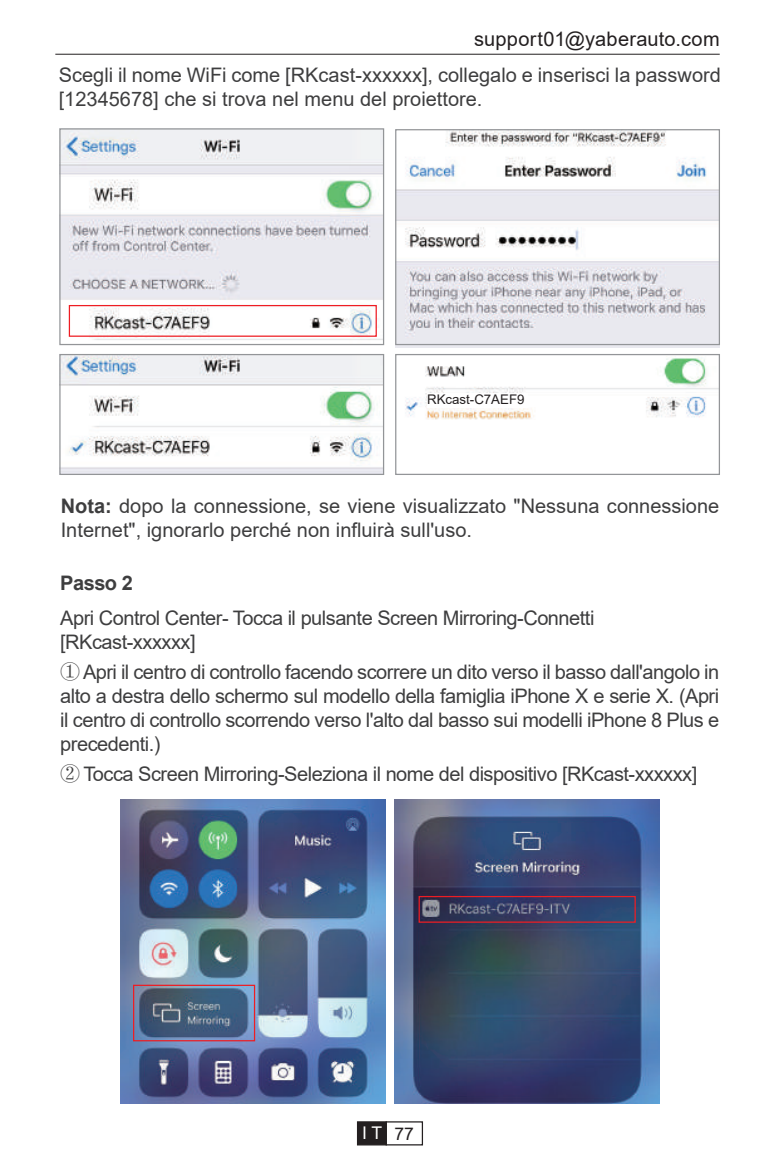
<style>
.page{position:relative;width:780px;height:1170px;background:#fff}
.page>*{position:absolute;margin:0;border:0;box-sizing:border-box;transform-origin:0 0}
.t1{font:20px/24px "Arial";color:#3e3e3f}
.t2{font:20px/24px "Arial";letter-spacing:-.025em;color:#3e3e3f}
.t3{font:20px "Arial";letter-spacing:.015em;color:#231f20}
.t4{font:700 20px "Arial";letter-spacing:-.025em;color:#3e3e3f}
.t5{font:17.5px "Arial";color:#fff}
.t6{font:13.25px "Arial";color:#231f20}
.s1{font-weight:700}
.s2{font-family:"Adobe Song Std";font-weight:300}
.s3{color:#231f20}
</style>
<div class="page">
<hr style="left:55px;top:54px;width:664px;height:1px;background:#231f20">
<img style="left:121px;top:799px;width:265px;height:303px">
<img style="left:394px;top:799px;width:265px;height:303px">
<div style="left:133px;top:984px;width:122px;height:57px;border:1px solid #ee1d23"></div>
<div style="left:418px;top:895px;width:217px;height:27px;border:1px solid #ee1d23"></div>
<img style="left:62px;top:130px;width:320px;height:210px">
<div style="left:59px;top:128px;width:325px;height:217px;border:1px solid #939598"></div>
<img style="left:396px;top:131px;width:322px;height:216px">
<div style="left:395px;top:129px;width:325px;height:216px;border:1px solid #939598"></div>
<img style="left:62px;top:356px;width:320px;height:117px">
<div style="left:59px;top:354px;width:325px;height:121px;border:1px solid #939598"></div>
<img style="left:405px;top:356px;width:313px;height:63px">
<div style="left:395px;top:354px;width:325px;height:121px;border:1px solid #939598"></div>
<img style="left:88px;top:305px;width:291px;height:32px">
<div style="left:69px;top:305px;width:308px;height:32px;border:1px solid #ee1d23"></div>
<div style="left:427px;top:393px;width:100px;height:15px;background:#fff"></div>
<div style="left:357px;top:1121px;width:30px;height:24px;background:#231f20;border:1px solid #231f20"></div>
<div style="left:385px;top:1121px;width:38px;height:24px;border:1px solid #231f20"></div>
<p class="t3" style="left:473px;top:25px;width:229px">Support@yabertech.com</p>
<p class="t3" style="left:492px;top:25px;width:229px">Support@yabertech.com</p>
<p class="t3" style="left:474px;top:25px;width:93px">support01</p>
<p class="t3" style="left:636px;top:25px;width:41px">auto</p>
<p class="t1" style="left:59px;top:62px;width:663px">Scegli il nome WiFi come [RKcast-xxxxxx], collegalo e inserisci la password [12345678] che si trova nel menu del proiettore.</p>
<p class="t6" style="left:427px;top:390px;width:99px">RKcast-C7AEF9</p>
<p class="t1" style="left:61px;top:494px;width:660px"><span class="s1">Nota:</span> dopo la connessione, se viene visualizzato "Nessuna connessione<br>Internet", ignorarlo perché non influirà sull'uso.</p>
<p class="t4" style="left:60px;top:568px;width:74px">Passo 2</p>
<p class="t2" style="left:60px;top:606px;width:535px">Apri Control Center- Tocca il pulsante Screen Mirroring-Connetti [RKcast-xxxxxx]</p>
<p class="t1" style="left:60px;top:660px;width:660px;text-align:justify"><span class="s2">①</span> Apri il centro di controllo facendo scorrere un dito verso il basso dall'angolo in alto a destra dello schermo sul modello della famiglia iPhone X e serie X. (Apri il centro di controllo scorrendo verso l'alto dal basso sui modelli iPhone 8 Plus e precedenti.)</p>
<p class="t2" style="left:60px;top:762px;width:638px"><span class="s2">②</span> Tocca Screen Mirroring-Seleziona il nome del dispositivo [RKcast-xxxxxx]</p>
<p class="t5" style="left:362px;top:1121px;width:53px">I T <span class="s3">77</span></p>
</div>
